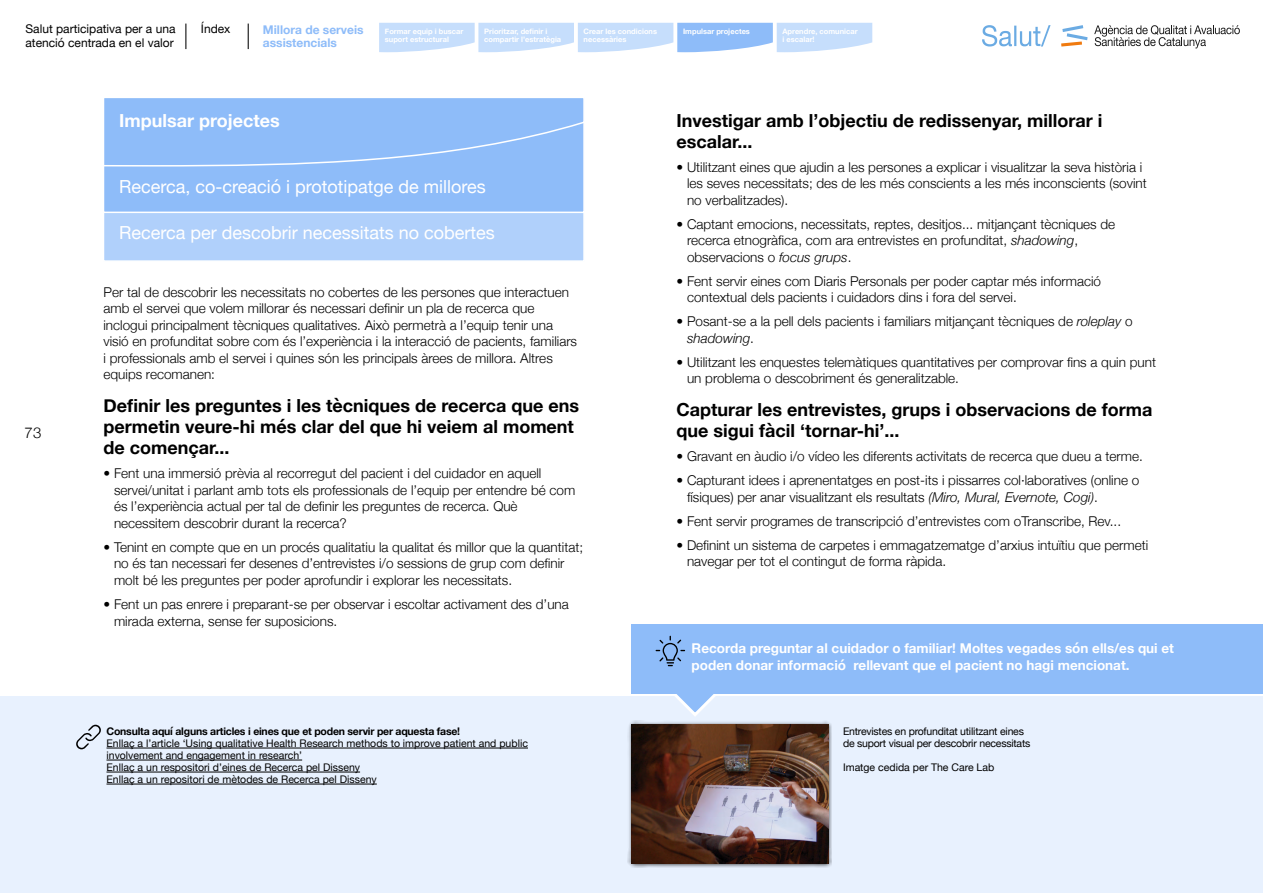
<style>
.page{position:relative;width:1263px;height:893px;background:#fff}
.page>*{position:absolute;margin:0;border:0;box-sizing:border-box;transform-origin:0 0}
.t1{font:700 18px/21px "Helvetica Neue";color:#000}
.t2{font:18px "Helvetica Neue";color:#fff}
.t3{font:700 18px "Helvetica Neue";color:#fff}
.t4{font:300 15px "Helvetica Neue";color:#000}
.t5{font:300 13.5px/16.5px "Helvetica Neue";color:#000}
.t6{font:700 13.5px/16.5px "Helvetica Neue";color:#fff}
.t7{font:12px/13.5px "Helvetica Neue";color:#000}
.t8{font:700 12px/13.5px "Helvetica Neue";color:#8ebcf9}
.t9{font:10.5px/12px "Helvetica Neue";color:#000}
.t10{font:10.5px/12px "Helvetica Neue";letter-spacing:-.02em;color:#000}
.t11{font:700 10.5px "Helvetica Neue";letter-spacing:-.02em;color:#000}
.t12{font:700 7.5px/8.2px "Helvetica Neue";color:#fff}
.s1{font-style:italic}
</style>
<div class="page">
<svg style="left:248px;top:24px;width:1px;height:25px"></svg>
<svg style="left:185px;top:24px;width:1px;height:25px"></svg>
<svg style="left:379px;top:23px;width:493px;height:29px;background:#c3dbfb"></svg>
<div style="left:0;top:696px;width:1263px;height:196px;background:#e8f1fe"></div>
<div style="left:632px;top:624px;width:631px;height:69px;background:#8ebcf9"></div>
<hr style="left:106px;top:747px;width:422px;height:1px;background:#000">
<hr style="left:106px;top:759px;width:196px;height:1px;background:#000">
<hr style="left:106px;top:771px;width:254px;height:1px;background:#000">
<hr style="left:106px;top:783px;width:271px;height:1px;background:#000">
<svg style="left:76px;top:724px;width:25px;height:25px"></svg>
<div style="left:628px;top:720px;width:204px;height:148px;background:#000;opacity:.7"></div>
<img style="left:632px;top:724px;width:196px;height:139px">
<div style="left:103px;top:97px;width:482px;height:165px;background:#b0d0fb;border:2px solid #fff"></div>
<div style="left:103px;top:97px;width:482px;height:116px;background:#8ebcf9;border:2px solid #fff"></div>
<svg style="left:103px;top:97px;width:482px;height:70px"></svg>
<svg style="left:656px;top:635px;width:66px;height:81px"></svg>
<svg style="left:1061px;top:25px;width:27px;height:22px"></svg>
<svg style="left:1094px;top:25px;width:146px;height:23px"></svg>
<svg style="left:982px;top:25px;width:69px;height:22px"></svg>
<p class="t7" style="left:26px;top:23px;width:152px">Salut participativa per a una atenció centrada en el valor</p>
<p class="t7" style="left:201px;top:23px;width:31px">Índex</p>
<p class="t8" style="left:263px;top:23px;width:102px">Millora de serveis assistencials</p>
<p class="t12" style="left:385px;top:27px;width:80px">Formar equip i buscar suport estructural</p>
<p class="t12" style="left:484px;top:27px;width:79px">Prioritzar, definir i compartir l’estratègia</p>
<p class="t12" style="left:584px;top:27px;width:75px">Crear les condicions necessàries</p>
<p class="t12" style="left:683px;top:27px;width:68px">Impulsar projectes</p>
<p class="t12" style="left:783px;top:27px;width:77px">Aprendre, comunicar i escalar!</p>
<p class="t4" style="left:25px;top:420px;width:18px">73</p>
<h1 class="t3" style="left:119px;top:106px;width:162px">Impulsar projectes</h1>
<h1 class="t2" style="left:119px;top:173px;width:368px">Recerca, co-creació i prototipatge de millores</h1>
<h1 class="t2" style="left:119px;top:220px;width:377px">Recerca per descobrir necessitats no cobertes</h1>
<p class="t5" style="left:104px;top:283px;width:475px">Per tal de descobrir les necessitats no cobertes de les persones que interactuen amb el servei que volem millorar és necessari definir un pla de recerca que inclogui principalment tècniques qualitatives. Això permetrà a l’equip tenir una visió en profunditat sobre com és l’experiència i la interacció de pacients, familiars i professionals amb el servei i quines són les principals àrees de millora. Altres equips recomanen:</p>
<h1 class="t1" style="left:104px;top:396px;width:477px">Definir les preguntes i les tècniques de recerca que ens permetin veure-hi més clar del que hi veiem al moment de començar...</h1>
<p class="t5" style="left:114px;top:464px;width:463px;text-indent:-11px">• Fent una immersió prèvia al recorregut del pacient i del cuidador en aquell servei/unitat i parlant amb tots els professionals de l’equip per entendre bé com és l’experiència actual per tal de definir les preguntes de recerca. Què necessitem descobrir durant la recerca?</p>
<p class="t5" style="left:114px;top:538px;width:471px;text-indent:-11px">• Tenint en compte que en un procés qualitatiu la qualitat és millor que la quantitat; no és tan necessari fer desenes d’entrevistes i/o sessions de grup com definir molt bé les preguntes per poder aprofundir i explorar les necessitats.</p>
<p class="t5" style="left:114px;top:595px;width:456px;text-indent:-11px">• Fent un pas enrere i preparant-se per observar i escoltar activament des d’una mirada externa, sense fer suposicions.</p>
<p class="t11" style="left:106px;top:723px;width:355px">Consulta aquí alguns articles i eines que et poden servir per aquesta fase!</p>
<p class="t9" style="left:106px;top:737px;width:423px">Enllaç a l’article ‘Using qualitative Health Research methods to improve patient and public involvement and engagement in research’<br>Enllaç a un respositori d’eines de Recerca pel Disseny<br>Enllaç a un repositori de mètodes de Recerca pel Disseny</p>
<h1 class="t1" style="left:676px;top:110px;width:427px">Investigar amb l’objectiu de redissenyar, millorar i escalar...</h1>
<p class="t5" style="left:687px;top:158px;width:461px;text-indent:-11px">• Utilitzant eines que ajudin a les persones a explicar i visualitzar la seva història i les seves necessitats; des de les més conscients a les més inconscients (sovint no verbalitzades).</p>
<p class="t5" style="left:687px;top:215px;width:430px;text-indent:-11px">• Captant emocions, necessitats, reptes, desitjos... mitjançant tècniques de recerca etnogràfica, com ara entrevistes en profunditat, <span class="s1">shadowing</span>, observacions o <span class="s1">focus grups</span>.</p>
<p class="t5" style="left:687px;top:272px;width:416px;text-indent:-11px">• Fent servir eines com Diaris Personals per poder captar més informació contextual dels pacients i cuidadors dins i fora del servei.</p>
<p class="t5" style="left:687px;top:312px;width:447px;text-indent:-11px">• Posant-se a la pell dels pacients i familiars mitjançant tècniques de <span class="s1">roleplay</span> o <span class="s1">shadowing</span>.</p>
<p class="t5" style="left:687px;top:353px;width:471px;text-indent:-11px">• Utilitzant les enquestes telemàtiques quantitatives per comprovar fins a quin punt un problema o descobriment és generalitzable.</p>
<h1 class="t1" style="left:676px;top:400px;width:477px">Capturar les entrevistes, grups i observacions de forma que sigui fàcil ‘tornar-hi’...</h1>
<p class="t5" style="left:676px;top:447px;width:468px">• Gravant en àudio i/o vídeo les diferents activitats de recerca que dueu a terme.</p>
<p class="t5" style="left:687px;top:471px;width:454px;text-indent:-11px">• Capturant idees i aprenentatges en post-its i pissarres col·laboratives (online o físiques) per anar visualitzant els resultats <span class="s1">(Miro, Mural, Evernote, Cogi)</span>.</p>
<p class="t5" style="left:676px;top:512px;width:446px">• Fent servir programes de transcripció d’entrevistes com oTranscribe, Rev...</p>
<p class="t5" style="left:687px;top:536px;width:463px;text-indent:-11px">• Definint un sistema de carpetes i emmagatzematge d’arxius intuïtiu que permeti navegar per tot el contingut de forma ràpida.</p>
<p class="t6" style="left:692px;top:640px;width:484px">Recorda preguntar al cuidador o familiar! Moltes vegades són ells/es qui et poden donar informació rellevant que el pacient no hagi mencionat.</p>
<p class="t10" style="left:843px;top:725px;width:189px">Entrevistes en profunditat utilitzant eines de suport visual per descobrir necessitats</p>
<p class="t9" style="left:843px;top:761px;width:153px">Imatge cedida per The Care Lab</p>
</div>
